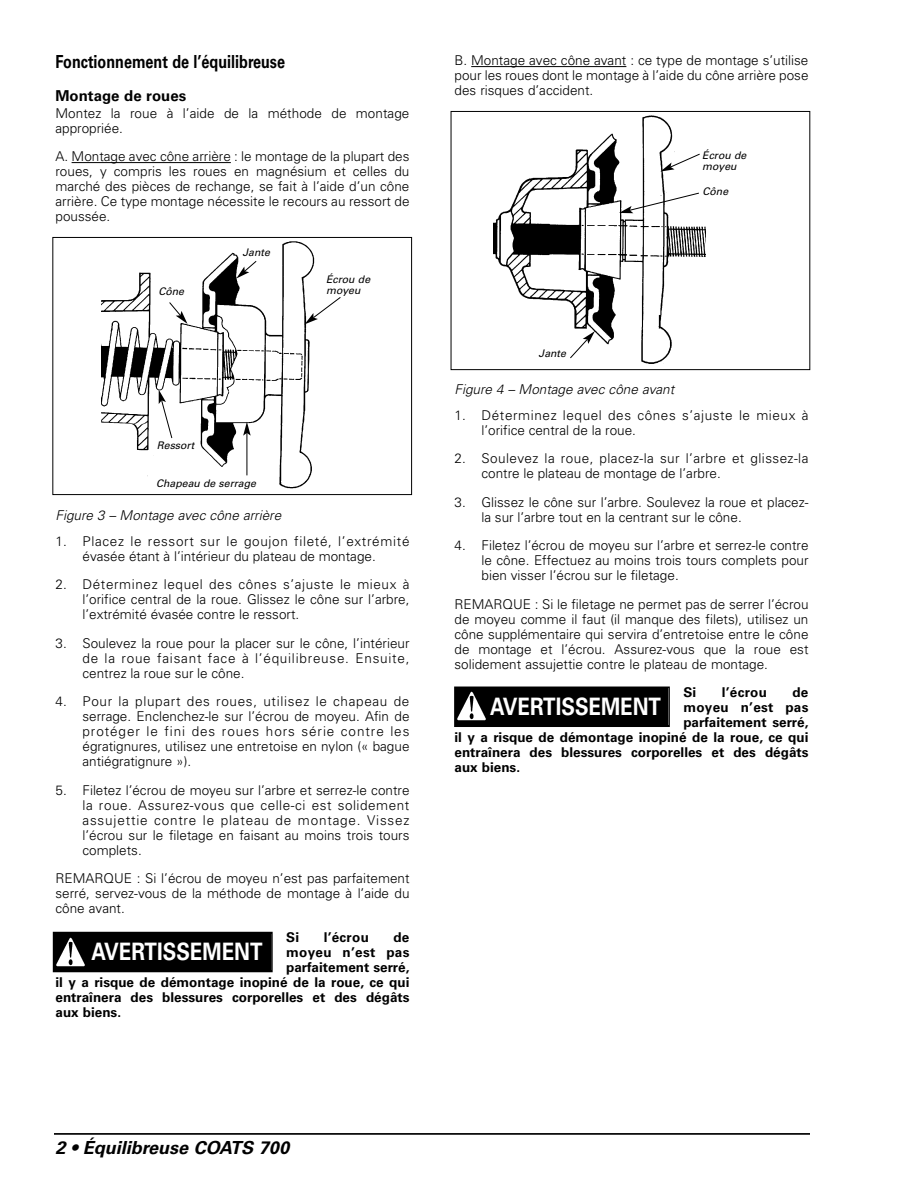
<style>
.page{position:relative;width:918px;height:1188px;background:#fff}
.page>*{position:absolute;margin:0;border:0;box-sizing:border-box;transform-origin:0 0}
.t1{font:700 24px "Univers";color:#fff;scale:.85 1}
.t2{font:700 18px "Univers";color:#000;scale:.8 1}
.t3{font:italic 700 18px "Univers";color:#000}
.t4{font:700 15px "Univers";color:#000}
.t5{font:300 13.5px/15px "Univers";color:#000;text-align:justify}
.t6{font:700 13.5px "Univers";color:#000}
.t7{font:300 13.5px/15px "Univers";letter-spacing:.05em;color:#000;text-align:center}
.t8{font:300 13.5px/15px "Univers";letter-spacing:.035em;color:#000}
.t9{font:300 13.5px/15px "Univers";letter-spacing:.045em;color:#000}
.t10{font:italic 300 13.5px "Univers";color:#000}
.t11{font:700 13.5px "Univers";letter-spacing:.02em;color:#000}
.t12{font:italic 10.5px/10.5px "Univers";color:#000}
</style>
<div class="page">
<hr style="left:72px;top:162px;width:159px;height:1px;background:#000">
<hr style="left:471px;top:66px;width:155px;height:1px;background:#000">
<hr style="left:54px;top:1133px;width:756px;height:2px;background:#000">
<div style="left:456px;top:688px;width:212px;height:38px;background:#000"></div>
<img style="left:457px;top:692px;width:29px;height:29px">
<div style="left:454px;top:687px;width:216px;height:40px;border:2px solid #000"></div>
<div style="left:54px;top:933px;width:217px;height:38px;background:#000"></div>
<img style="left:56px;top:937px;width:29px;height:29px">
<div style="left:53px;top:932px;width:220px;height:40px;border:2px solid #000"></div>
<img style="left:102px;top:241px;width:212px;height:248px">
<div style="left:53px;top:237px;width:359px;height:258px;border:1px solid #000"></div>
<img style="left:494px;top:115px;width:211px;height:249px">
<div style="left:451px;top:111px;width:359px;height:259px;border:1px solid #000"></div>
<div style="left:241px;top:247px;width:37px;height:14px;background:#fff"></div>
<div style="left:537px;top:348px;width:34px;height:14px;background:#fff"></div>
<div style="left:155px;top:440px;width:44px;height:17px;background:#fff"></div>
<div style="left:157px;top:286px;width:31px;height:17px;background:#fff"></div>
<div style="left:701px;top:186px;width:40px;height:17px;background:#fff"></div>
<div style="left:151px;top:477px;width:106px;height:15px;background:#fff"></div>
<div style="left:701px;top:150px;width:58px;height:31px;background:#fff"></div>
<svg style="left:236px;top:260px;width:21px;height:19px"></svg>
<svg style="left:305px;top:296px;width:36px;height:28px"></svg>
<svg style="left:619px;top:192px;width:81px;height:21px"></svg>
<svg style="left:569px;top:331px;width:26px;height:28px"></svg>
<svg style="left:660px;top:153px;width:41px;height:19px"></svg>
<hr style="left:247px;top:433px;width:1px;height:42px;background:#000">
<svg style="left:243px;top:422px;width:8px;height:14px"></svg>
<svg style="left:169px;top:302px;width:19px;height:22px"></svg>
<svg style="left:159px;top:390px;width:14px;height:49px"></svg>
<h2 class="t2" style="left:56px;top:55px;width:289px">Fonctionnement de l’équilibreuse</h2>
<p class="t4" style="left:56px;top:90px;width:132px">Montage de roues</p>
<p class="t5" style="left:56px;top:107px;width:355px">Montez la roue à l’aide de la méthode de montage appropriée.</p>
<p class="t5" style="left:55px;top:150px;width:356px">A. Montage avec cône arrière : le montage de la plupart des roues, y compris les roues en magnésium et celles du marché des pièces de rechange, se fait à l’aide d’un cône arrière. Ce type montage nécessite le recours au ressort de poussée.</p>
<p class="t12" style="left:158px;top:287px;width:29px">Cône</p>
<p class="t12" style="left:242px;top:248px;width:31px">Jante</p>
<p class="t12" style="left:326px;top:275px;width:48px">Écrou de moyeu</p>
<p class="t12" style="left:157px;top:441px;width:41px">Ressort</p>
<p class="t12" style="left:156px;top:479px;width:103px">Chapeau de serrage</p>
<p class="t10" style="left:56px;top:510px;width:230px">Figure 3 – Montage avec cône arrière</p>
<p class="t7" style="left:56px;top:535px;width:356px">1. Placez le ressort sur le goujon fileté, l’extrémité évasée étant à l’intérieur du plateau de montage.</p>
<p class="t5" style="left:82px;top:578px;width:329px;text-indent:-27px">2. Déterminez lequel des cônes s’ajuste le mieux à l’orifice central de la roue. Glissez le cône sur l’arbre, l’extrémité évasée contre le ressort.</p>
<p class="t5" style="left:82px;top:637px;width:329px;text-indent:-27px">3. Soulevez la roue pour la placer sur le cône, l’intérieur de la roue faisant face à l’équilibreuse. Ensuite, centrez la roue sur le cône.</p>
<p class="t5" style="left:82px;top:695px;width:329px;text-indent:-27px">4. Pour la plupart des roues, utilisez le chapeau de serrage. Enclenchez-le sur l’écrou de moyeu. Afin de protéger le fini des roues hors série contre les égratignures, utilisez une entretoise en nylon (« bague antiégratignure »).</p>
<p class="t5" style="left:82px;top:784px;width:329px;text-indent:-27px">5. Filetez l’écrou de moyeu sur l’arbre et serrez-le contre la roue. Assurez-vous que celle-ci est solidement assujettie contre le plateau de montage. Vissez l’écrou sur le filetage en faisant au moins trois tours complets.</p>
<p class="t5" style="left:56px;top:872px;width:356px">REMARQUE : Si l’écrou de moyeu n’est pas parfaitement serré, servez-vous de la méthode de montage à l’aide du cône avant.</p>
<p class="t6" style="left:286px;top:932px;width:15px">Si</p>
<p class="t6" style="left:324px;top:932px;width:47px">l’écrou</p>
<p class="t6" style="left:393px;top:932px;width:18px">de</p>
<p class="t11" style="left:286px;top:947px;width:125px">moyeu n’est pas</p>
<p class="t6" style="left:286px;top:962px;width:125px">parfaitement serré,</p>
<p class="t6" style="left:56px;top:977px;width:356px">il y a risque de démontage inopiné de la roue, ce qui</p>
<p class="t6" style="left:56px;top:992px;width:356px">entraînera des blessures corporelles et des dégâts</p>
<p class="t6" style="left:56px;top:1007px;width:67px">aux biens.</p>
<h1 class="t1" style="left:92px;top:943px;width:203px">AVERTISSEMENT</h1>
<p class="t5" style="left:454px;top:54px;width:356px">B. Montage avec cône avant : ce type de montage s’utilise pour les roues dont le montage à l’aide du cône arrière pose des risques d’accident.</p>
<p class="t12" style="left:702px;top:151px;width:48px">Écrou de moyeu</p>
<p class="t12" style="left:539px;top:349px;width:31px">Jante</p>
<p class="t12" style="left:703px;top:187px;width:29px">Cône</p>
<p class="t10" style="left:454px;top:384px;width:224px">Figure 4 – Montage avec cône avant</p>
<p class="t9" style="left:482px;top:409px;width:328px;text-indent:-27px">1. Déterminez lequel des cônes s’ajuste le mieux à l’orifice central de la roue.</p>
<p class="t8" style="left:482px;top:452px;width:328px;text-indent:-27px">2. Soulevez la roue, placez-la sur l’arbre et glissez-la contre le plateau de montage de l’arbre.</p>
<p class="t5" style="left:482px;top:496px;width:329px;text-indent:-27px">3. Glissez le cône sur l’arbre. Soulevez la roue et placez&shy;la sur l’arbre tout en la centrant sur le cône.</p>
<p class="t5" style="left:482px;top:539px;width:329px;text-indent:-27px">4. Filetez l’écrou de moyeu sur l’arbre et serrez-le contre le cône. Effectuez au moins trois tours complets pour bien visser l’écrou sur le filetage.</p>
<p class="t5" style="left:454px;top:598px;width:356px">REMARQUE : Si le filetage ne permet pas de serrer l’écrou de moyeu comme il faut (il manque des filets), utilisez un cône supplémentaire qui servira d’entretoise entre le cône de montage et l’écrou. Assurez-vous que la roue est solidement assujettie contre le plateau de montage.</p>
<p class="t6" style="left:683px;top:687px;width:15px">Si</p>
<p class="t6" style="left:722px;top:687px;width:47px">l’écrou</p>
<p class="t6" style="left:792px;top:687px;width:18px">de</p>
<p class="t11" style="left:683px;top:702px;width:127px">moyeu n’est pas</p>
<p class="t6" style="left:683px;top:717px;width:127px">parfaitement serré,</p>
<p class="t6" style="left:454px;top:732px;width:356px">il y a risque de démontage inopiné de la roue, ce qui</p>
<p class="t6" style="left:454px;top:747px;width:356px">entraînera des blessures corporelles et des dégâts</p>
<p class="t6" style="left:454px;top:762px;width:67px">aux biens.</p>
<h1 class="t1" style="left:490px;top:698px;width:203px">AVERTISSEMENT</h1>
<h2 class="t3" style="left:56px;top:1141px;width:239px">2 • Équilibreuse COATS 700</h2>
</div>
